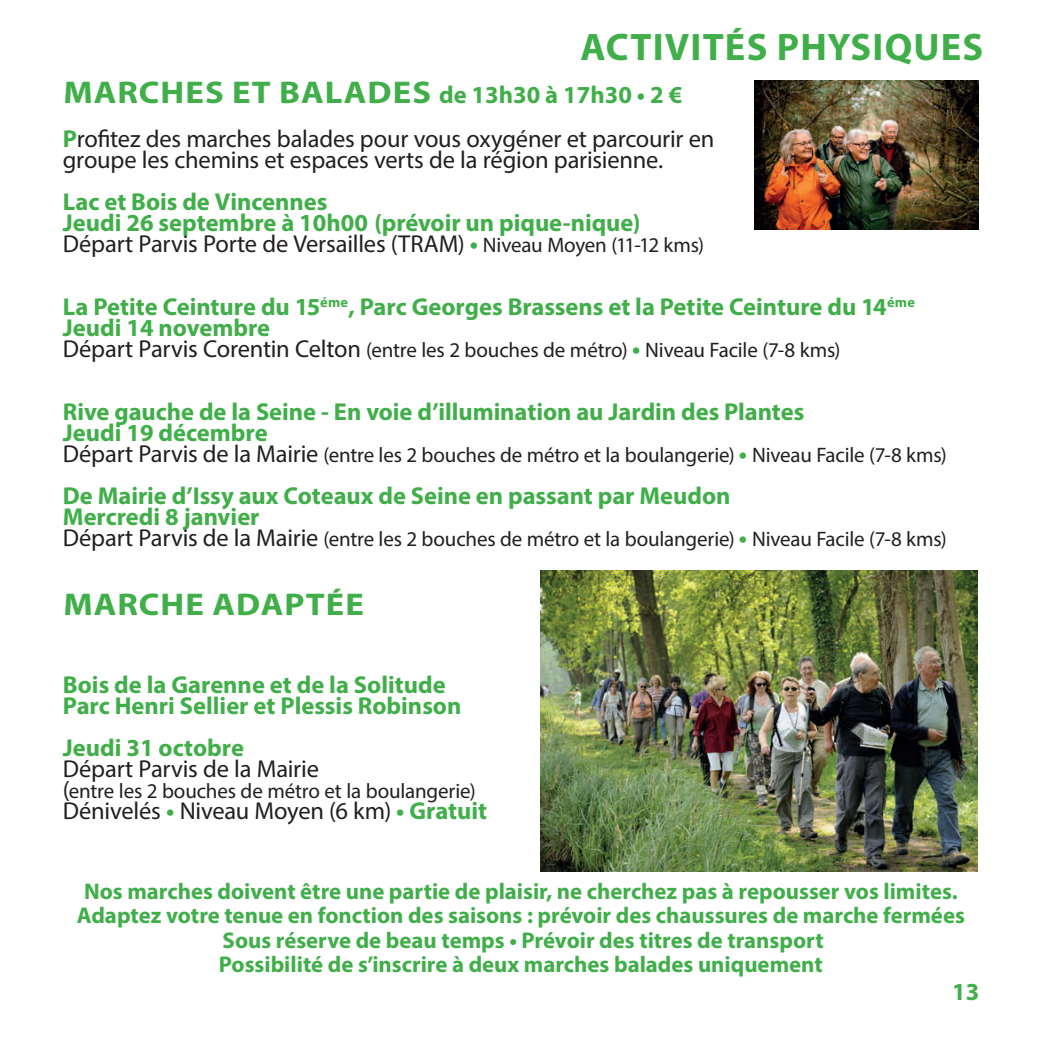
<style>
.page{position:relative;width:1042px;height:1042px;background:#fff}
.page>*{position:absolute;margin:0;border:0;box-sizing:border-box;transform-origin:0 0}
.t1{font:700 38.5px "Myriad Pro";letter-spacing:.03em;color:#40ae49}
.t2{font:700 31.5px "Myriad Pro";letter-spacing:.03em;color:#40ae49;scale:1.1 1}
.t3{font:700 24.5px/21px "Myriad Pro";color:#40ae49}
.t4{font:24.5px/21px "Myriad Pro";letter-spacing:-.01em;color:#231f20}
.t5{font:700 22.75px/24.5px "Myriad Pro";color:#40ae49;text-align:center}
.t6{font:21px "Myriad Pro";letter-spacing:-.005em;color:#231f20}
.s1{font-size:24.5px}
.s2{font-weight:700;color:#40ae49}
.s3{font-weight:400;color:#231f20}
.s4{font-weight:400;font-size:21px;color:#231f20}
.s5{font-weight:700;font-size:24.5px;color:#40ae49}
</style>
<div class="page">
<img style="left:754px;top:80px;width:224px;height:150px">
<img style="left:541px;top:570px;width:436px;height:301px">
<h1 class="t1" style="left:580px;top:22px;width:404px">ACTIVITÉS PHYSIQUES</h1>
<p class="t2" style="left:63px;top:72px;width:564px">MARCHES ET BALADES <span class="s1">de 13h30 à 17h30 • 2 €</span></p>
<p class="t4" style="left:63px;top:128px;width:653px"><span class="s2">P</span>rofitez des marches balades pour vous oxygéner et parcourir en groupe les chemins et espaces verts de la région parisienne.</p>
<p class="t3" style="left:63px;top:190px;width:643px">Lac et Bois de Vincennes<br>Jeudi 26 septembre à 10h00 (prévoir un pique-nique)<br><span class="s3">Départ Parvis Porte de Versailles (TRAM)</span> • <span class="s4">Niveau Moyen (11-12 kms)</span></p>
<p class="t3" style="left:63px;top:295px;width:853px">La Petite Ceinture du 15<sup>éme</sup>, Parc Georges Brassens et la Petite Ceinture du 14<sup>éme<br></sup>Jeudi 14 novembre</p>
<p class="t6" style="left:63px;top:337px;width:779px"><span class="s1">Départ Parvis Corentin Celton</span> (entre les 2 bouches de métro) <span class="s5">•</span> Niveau Facile (7-8 kms)</p>
<p class="t3" style="left:63px;top:400px;width:743px">Rive gauche de la Seine - En voie d’illumination au Jardin des Plantes<br>Jeudi 19 décembre</p>
<p class="t6" style="left:63px;top:442px;width:885px"><span class="s1">Départ Parvis de la Mairie</span> (entre les 2 bouches de métro et la boulangerie) <span class="s5">•</span> Niveau Facile (7-8 kms)</p>
<p class="t3" style="left:63px;top:484px;width:669px">De Mairie d’Issy aux Coteaux de Seine en passant par Meudon<br>Mercredi 8 janvier</p>
<p class="t6" style="left:63px;top:526px;width:885px"><span class="s1">Départ Parvis de la Mairie</span> (entre les 2 bouches de métro et la boulangerie) <span class="s5">•</span> Niveau Facile (7-8 kms)</p>
<p class="t2" style="left:63px;top:583px;width:275px">MARCHE ADAPTÉE</p>
<p class="t3" style="left:63px;top:673px;width:400px">Bois de la Garenne et de la Solitude<br>Parc Henri Sellier et Plessis Robinson</p>
<p class="t3" style="left:63px;top:736px;width:183px">Jeudi 31 octobre</p>
<p class="t4" style="left:63px;top:758px;width:258px">Départ Parvis de la Mairie</p>
<p class="t6" style="left:63px;top:778px;width:414px"><span class="s1">(</span>entre les 2 bouches de métro et la boulangerie)</p>
<p class="t4" style="left:63px;top:800px;width:426px">Dénivelés <span class="s2">•</span> Niveau Moyen (6 km) <span class="s2">• Gratuit</span></p>
<p class="t5" style="left:77px;top:878px;width:889px">Nos marches doivent être une partie de plaisir, ne cherchez pas à repousser vos limites.<br>Adaptez votre tenue en fonction des saisons : prévoir des chaussures de marche fermées Sous réserve de beau temps • Prévoir des titres de transport<br>Possibilité de s’inscrire à deux marches balades uniquement</p>
<p class="t3" style="left:952px;top:980px;width:29px">13</p>
</div>
